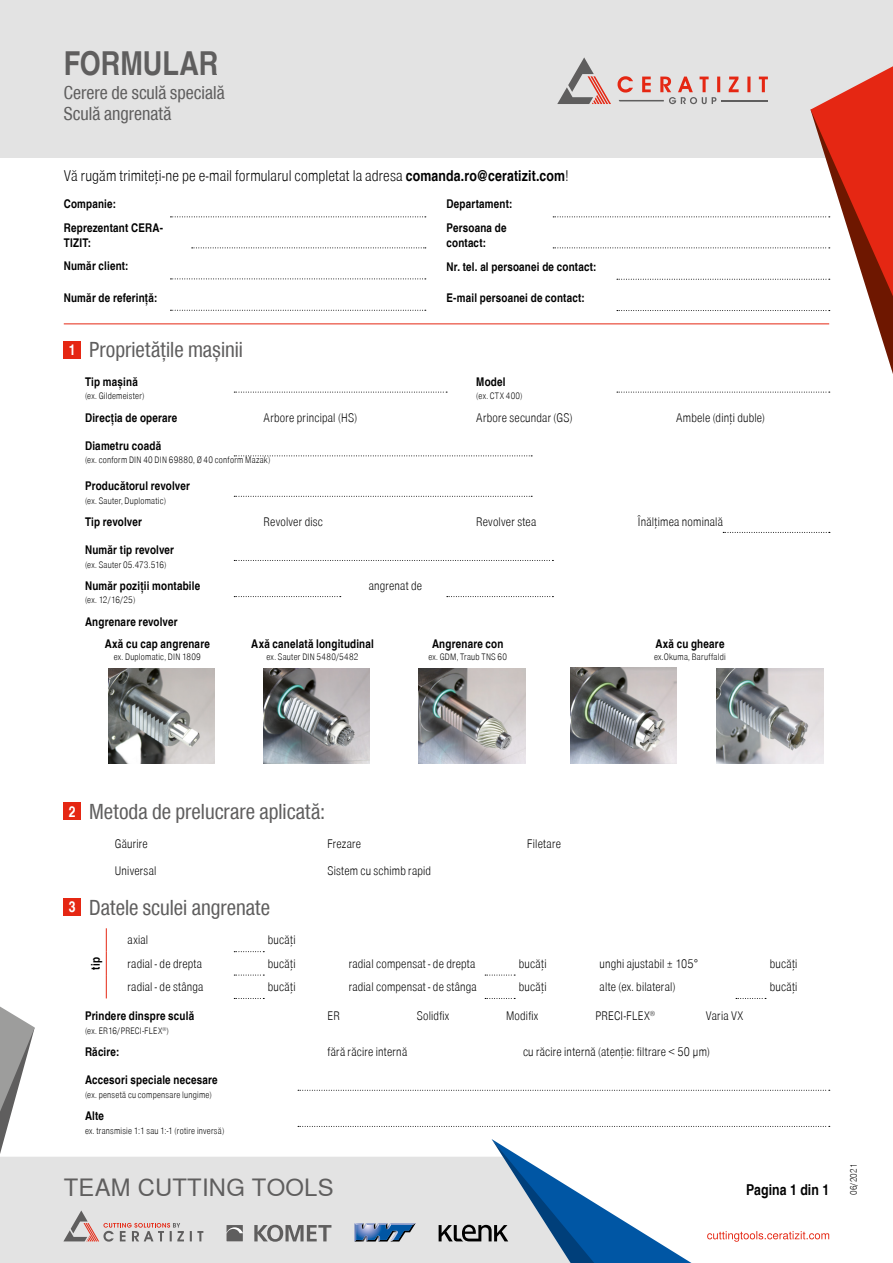
<style>
.page{position:relative;width:893px;height:1263px;background:#fff}
.page>*{position:absolute;margin:0;border:0;box-sizing:border-box;transform-origin:0 0}
.t1{font:700 33px "Nimbus Sans WNT Global Cond";color:#5f5e5e}
.t2{font:23.85px "Nimbus Sans WNT Global";letter-spacing:.01em;color:#5f5e5e}
.t3{font:21px "Nimbus Sans WNT Global Cond";color:#5f5e5e}
.t4{font:18px/21.6px "Nimbus Sans WNT Global Cond";color:#5f5e5e}
.t5{font:300 15px "Nimbus Sans WNT Global Cond";letter-spacing:.01em;color:#000}
.t6{font:700 15px "Nimbus Sans WNT Global Cond";letter-spacing:.005em;color:#000}
.t7{font:300 12px "Nimbus Sans WNT Global Cond";letter-spacing:.015em;color:#000}
.t8{font:700 12px/15px "Nimbus Sans WNT Global Cond";letter-spacing:.015em;color:#000}
.t9{font:300 9px "Nimbus Sans WNT Global Cond";letter-spacing:.025em;color:#000}
.s1{font-weight:700}
.s2{font-weight:700;font-size:15px;color:#fff}
</style>
<div class="page">
<div style="left:0;top:0;width:893px;height:157px;background:#e3e3e3"></div>
<div style="left:0;top:1157px;width:439px;height:106px;background:#e3e3e3"></div>
<svg style="left:63px;top:1210px;width:140px;height:31px;background:#d2c8c8"></svg>
<svg style="left:254px;top:1225px;width:77px;height:17px"></svg>
<svg style="left:226px;top:1225px;width:17px;height:16px"></svg>
<svg style="left:354px;top:1223px;width:62px;height:18px"></svg>
<svg style="left:0;top:1006px;width:35px;height:148px"></svg>
<svg style="left:707px;top:1231px;width:122px;height:11px"></svg>
<svg style="left:439px;top:1139px;width:252px;height:124px"></svg>
<hr style="left:64px;top:324px;width:765px;height:1px;background:#e52713">
<svg style="left:298px;top:1126px;width:532px;height:1px"></svg>
<svg style="left:298px;top:1090px;width:532px;height:1px"></svg>
<svg style="left:736px;top:998px;width:30px;height:1px"></svg>
<svg style="left:485px;top:975px;width:30px;height:1px"></svg>
<svg style="left:485px;top:998px;width:30px;height:1px"></svg>
<svg style="left:234px;top:951px;width:30px;height:1px"></svg>
<svg style="left:234px;top:975px;width:30px;height:1px"></svg>
<svg style="left:234px;top:998px;width:30px;height:1px"></svg>
<svg style="left:106px;top:928px;width:1px;height:70px"></svg>
<img style="left:108px;top:668px;width:107px;height:95px">
<img style="left:264px;top:668px;width:106px;height:95px">
<img style="left:419px;top:668px;width:106px;height:95px">
<img style="left:570px;top:668px;width:107px;height:95px">
<img style="left:717px;top:668px;width:106px;height:96px">
<svg style="left:234px;top:596px;width:107px;height:1px"></svg>
<svg style="left:447px;top:596px;width:106px;height:1px"></svg>
<svg style="left:234px;top:560px;width:319px;height:1px"></svg>
<svg style="left:234px;top:496px;width:298px;height:1px"></svg>
<svg style="left:234px;top:455px;width:298px;height:1px"></svg>
<svg style="left:234px;top:392px;width:213px;height:1px"></svg>
<svg style="left:617px;top:392px;width:213px;height:1px"></svg>
<svg style="left:553px;top:57px;width:340px;height:317px"></svg>
<svg style="left:170px;top:310px;width:256px;height:1px"></svg>
<svg style="left:170px;top:279px;width:256px;height:1px"></svg>
<svg style="left:192px;top:247px;width:234px;height:1px"></svg>
<svg style="left:170px;top:216px;width:256px;height:1px"></svg>
<div style="left:64px;top:803px;width:17px;height:17px;background:#e52713"></div>
<div style="left:64px;top:341px;width:17px;height:17px;background:#e52713"></div>
<div style="left:64px;top:898px;width:17px;height:17px;background:#e52713"></div>
<svg style="left:723px;top:532px;width:107px;height:1px"></svg>
<h1 class="t1" style="left:64px;top:44px;width:156px">FORMULAR</h1>
<h3 class="t4" style="left:64px;top:82px;width:162px">Cerere de sculă specială<br>Sculă angrenată</h3>
<p class="t5" style="left:64px;top:167px;width:506px">Vă rugăm trimiteţi-ne pe e-mail formularul completat la adresa <span class="s1">comanda.ro@ceratizit.com</span>!</p>
<p class="t8" style="left:64px;top:197px;width:54px">Companie:</p>
<p class="t8" style="left:446px;top:197px;width:67px">Departament:</p>
<p class="t8" style="left:64px;top:220px;width:101px">Reprezentant CERA-<br>TIZIT:</p>
<p class="t8" style="left:446px;top:220px;width:62px">Persoana de contact:</p>
<p class="t8" style="left:64px;top:259px;width:66px">Număr client:</p>
<p class="t8" style="left:446px;top:259px;width:151px">Nr. tel. al persoanei de contact:</p>
<p class="t8" style="left:64px;top:290px;width:95px">Număr de referinţă:</p>
<p class="t8" style="left:446px;top:290px;width:140px">E-mail persoanei de contact:</p>
<h3 class="t3" style="left:69px;top:338px;width:176px"><span class="s2">1</span> Proprietăţile maşinii</h3>
<p class="t8" style="left:85px;top:374px;width:54px">Tip maşină</p>
<p class="t8" style="left:476px;top:374px;width:31px">Model</p>
<p class="t9" style="left:85px;top:390px;width:61px">(ex. Gildemeister)</p>
<p class="t9" style="left:476px;top:390px;width:48px">(ex. CTX 400)</p>
<p class="t8" style="left:85px;top:410px;width:94px">Direcţia de operare</p>
<p class="t7" style="left:264px;top:411px;width:95px">Arbore principal (HS)</p>
<p class="t7" style="left:476px;top:411px;width:98px">Arbore secundar (GS)</p>
<p class="t7" style="left:676px;top:411px;width:90px">Ambele (dinţi duble)</p>
<p class="t8" style="left:85px;top:438px;width:78px">Diametru coadă</p>
<p class="t9" style="left:85px;top:455px;width:187px">(ex. conform DIN 40 DIN 69880, Ø 40 conform Mazak)</p>
<p class="t8" style="left:85px;top:478px;width:106px">Producătorul revolver</p>
<p class="t9" style="left:85px;top:495px;width:82px">(ex. Sauter, Duplomatic)</p>
<p class="t8" style="left:85px;top:514px;width:58px">Tip revolver</p>
<p class="t7" style="left:264px;top:515px;width:61px">Revolver disc</p>
<p class="t7" style="left:476px;top:515px;width:62px">Revolver stea</p>
<p class="t7" style="left:638px;top:515px;width:87px">Înălţimea nominală</p>
<p class="t8" style="left:85px;top:542px;width:91px">Număr tip revolver</p>
<p class="t9" style="left:85px;top:559px;width:83px">(ex. Sauter 05.473.516)</p>
<p class="t8" style="left:85px;top:579px;width:117px">Număr poziţii montabile</p>
<p class="t7" style="left:369px;top:579px;width:55px">angrenat de</p>
<p class="t9" style="left:85px;top:595px;width:52px">(ex. 12/16/25)</p>
<p class="t8" style="left:85px;top:615px;width:94px">Angrenare revolver</p>
<p class="t8" style="left:105px;top:636px;width:107px">Axă cu cap angrenare</p>
<p class="t8" style="left:251px;top:636px;width:124px">Axă canelată longitudinal</p>
<p class="t8" style="left:432px;top:636px;width:73px">Angrenare con</p>
<p class="t8" style="left:655px;top:636px;width:71px">Axă cu gheare</p>
<p class="t9" style="left:114px;top:652px;width:89px">ex. Duplomatic, DIN 1809</p>
<p class="t9" style="left:267px;top:652px;width:94px">ex. Sauter DIN 5480/5482</p>
<p class="t9" style="left:428px;top:652px;width:80px">ex. GDM, Traub TNS 60</p>
<p class="t9" style="left:654px;top:652px;width:73px">ex.Okuma, Baruffaldi</p>
<h3 class="t3" style="left:69px;top:799px;width:258px"><span class="s2">2</span> Metoda de prelucrare aplicată:</h3>
<p class="t7" style="left:115px;top:836px;width:35px">Găurire</p>
<p class="t7" style="left:327px;top:836px;width:35px">Frezare</p>
<p class="t7" style="left:527px;top:836px;width:35px">Filetare</p>
<p class="t7" style="left:115px;top:864px;width:43px">Universal</p>
<p class="t7" style="left:327px;top:864px;width:105px">Sistem cu schimb rapid</p>
<h3 class="t3" style="left:69px;top:895px;width:203px"><span class="s2">3</span> Datele sculei angrenate</h3>
<p class="t8" style="left:88px;top:969px;width:14px;rotate:-90deg">tip</p>
<p class="t7" style="left:128px;top:933px;width:22px">axial</p>
<p class="t7" style="left:268px;top:933px;width:29px">bucăţi</p>
<p class="t7" style="left:128px;top:956px;width:76px">radial - de drepta</p>
<p class="t7" style="left:268px;top:956px;width:29px">bucăţi</p>
<p class="t7" style="left:128px;top:980px;width:77px">radial - de stânga</p>
<p class="t7" style="left:268px;top:980px;width:29px">bucăţi</p>
<p class="t8" style="left:85px;top:1008px;width:111px">Prindere dinspre sculă</p>
<p class="t9" style="left:85px;top:1025px;width:85px">(ex. ER16/PRECI-FLEX<sup>®</sup>)</p>
<p class="t7" style="left:349px;top:956px;width:128px">radial compensat - de drepta</p>
<p class="t7" style="left:519px;top:956px;width:29px">bucăţi</p>
<p class="t7" style="left:349px;top:980px;width:130px">radial compensat - de stânga</p>
<p class="t7" style="left:519px;top:980px;width:29px">bucăţi</p>
<p class="t7" style="left:600px;top:956px;width:100px">unghi ajustabil ± 105°</p>
<p class="t7" style="left:770px;top:956px;width:29px">bucăţi</p>
<p class="t7" style="left:600px;top:980px;width:78px">alte (ex. bilateral)</p>
<p class="t7" style="left:770px;top:980px;width:29px">bucăţi</p>
<p class="t7" style="left:327px;top:1009px;width:14px">ER</p>
<p class="t7" style="left:417px;top:1009px;width:34px">Solidfix</p>
<p class="t7" style="left:506px;top:1009px;width:34px">Modifix</p>
<p class="t7" style="left:595px;top:1009px;width:61px">PRECI-FLEX<sup>®</sup></p>
<p class="t7" style="left:706px;top:1009px;width:39px">Varia VX</p>
<p class="t8" style="left:85px;top:1045px;width:36px">Răcire:</p>
<p class="t7" style="left:327px;top:1045px;width:81px">fără răcire internă</p>
<p class="t7" style="left:523px;top:1045px;width:188px">cu răcire internă (atenţie: filtrare &lt; 50 µm)</p>
<p class="t8" style="left:85px;top:1072px;width:134px">Accesori speciale necesare</p>
<p class="t9" style="left:85px;top:1089px;width:128px">(ex. pensetă cu compensare lungime)</p>
<p class="t8" style="left:85px;top:1108px;width:21px">Alte</p>
<p class="t9" style="left:85px;top:1125px;width:141px">ex. transmisie 1:1 sau 1:-1 (rotire inversă)</p>
<h2 class="t2" style="left:64px;top:1173px;width:271px">TEAM CUTTING TOOLS</h2>
<p class="t6" style="left:746px;top:1181px;width:85px">Pagina 1 din 1</p>
<p class="t9" style="left:848px;top:1195px;width:33px;rotate:-90deg">06/2021</p>
</div>
